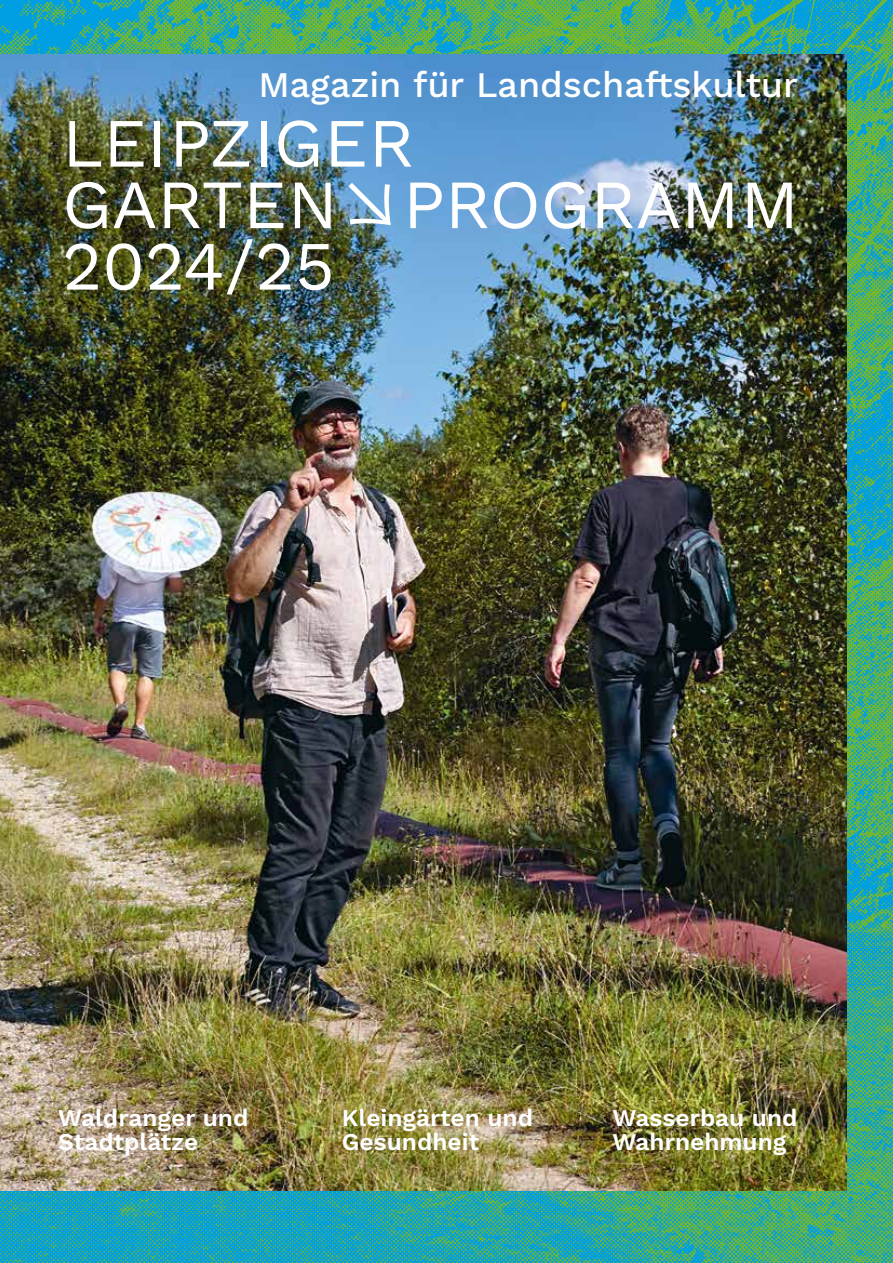
<style>
.page{position:relative;width:893px;height:1263px;background:#fff}
.page>*{position:absolute;margin:0;border:0;box-sizing:border-box;transform-origin:0 0}
.t1{font:69px/61.5px "Work Sans";letter-spacing:-.005em;color:#fff}
.t2{font:500 36px "Work Sans";color:#fff}
.t3{font:600 24px/24px "Work Sans";color:#fff}
.s1{font-weight:300;font-size:87px}
</style>
<div class="page">
<img style="left:0;top:0;width:893px;height:1263px">
<img style="left:0;top:54px;width:846px;height:1136px">
<h2 class="t2" style="left:258px;top:64px;width:541px">Magazin für Landschaftskultur</h2>
<h1 class="t1" style="left:62px;top:115px;width:739px">LEIPZIGER<br>GARTEN<span class="s1">↘</span>PROGRAMM<br>2024/25</h1>
<p class="t3" style="left:58px;top:1107px;width:192px">Waldranger und<br>Stadtplätze</p>
<p class="t3" style="left:342px;top:1107px;width:193px">Kleingärten und<br>Gesundheit</p>
<p class="t3" style="left:612px;top:1107px;width:187px">Wasserbau und<br>Wahrnehmung</p>
</div>
